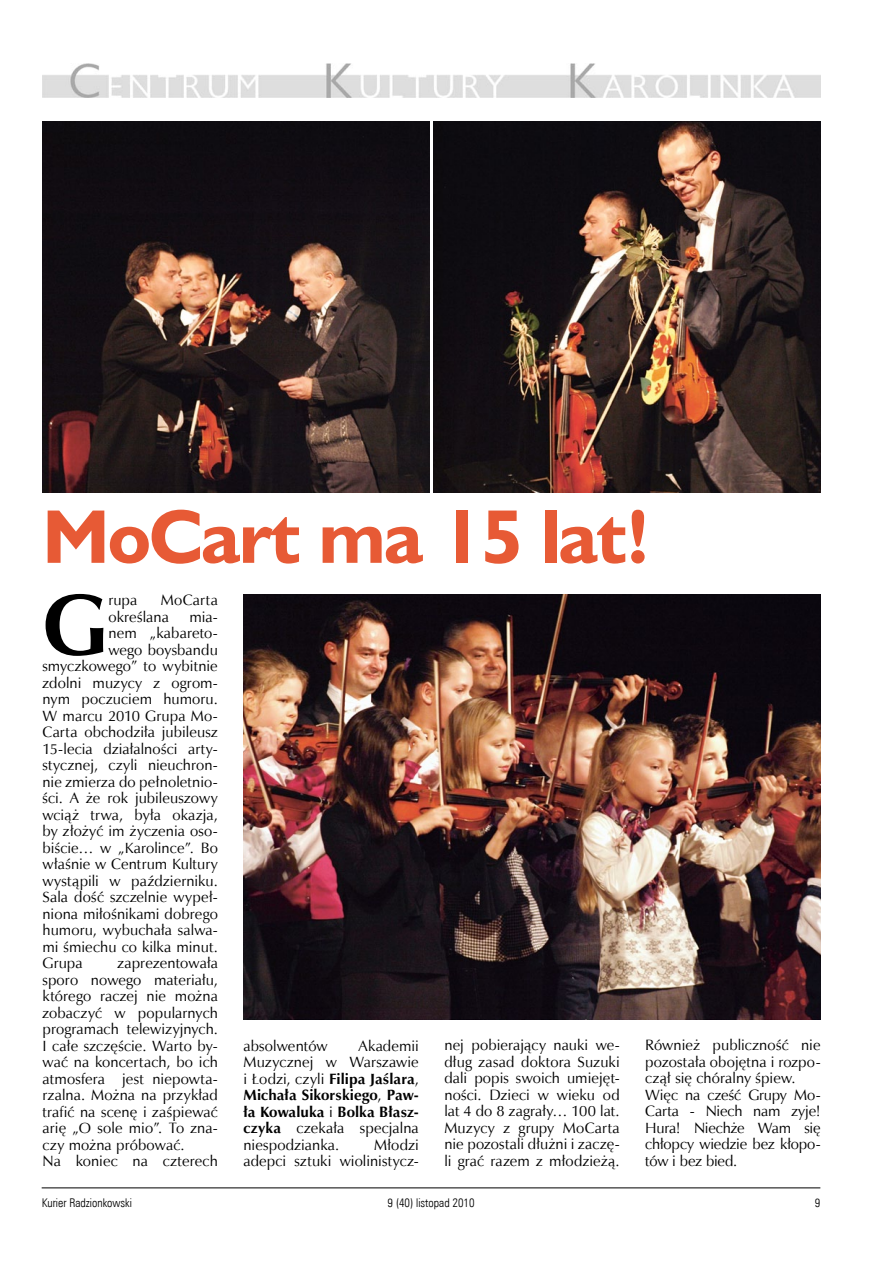
<style>
.page{position:relative;width:893px;height:1263px;background:#fff}
.page>*{position:absolute;margin:0;border:0;box-sizing:border-box;transform-origin:0 0}
.t1{font:700 87.45px "Zapf Humnst EU";color:#000}
.t2{font:700 76.5px "Humanst 521 EU";letter-spacing:-.02em;color:#e75a35}
.t3{font:15px/16.5px "Zapf Humnst EU";letter-spacing:.005em;color:#000}
.t4{font:12px "Zurich Lt Cn EU";color:#000}
.s1{font-weight:700}
</style>
<div class="page">
<hr style="left:42px;top:1187px;width:778px;height:1px;background:#000">
<img style="left:43px;top:64px;width:777px;height:34px">
<img style="left:433px;top:122px;width:387px;height:370px">
<img style="left:43px;top:122px;width:387px;height:371px">
<img style="left:243px;top:594px;width:578px;height:425px">
<h2 class="t2" style="left:43px;top:489px;width:609px">MoCart ma 15 lat!</h2>
<h1 class="t1" style="left:43px;top:571px;width:66px">G</h1>
<p class="t3" style="left:108px;top:592px;width:31px">rupa</p>
<p class="t3" style="left:108px;top:592px;width:111px;text-indent:53px">MoCarta określana</p>
<p class="t3" style="left:189px;top:608px;width:30px">mia-</p>
<p class="t3" style="left:108px;top:625px;width:111px">nem „kabareto-</p>
<p class="t3" style="left:108px;top:641px;width:111px">wego boysbandu</p>
<p class="t3" style="left:43px;top:658px;width:177px">smyczkowego” to wybitnie</p>
<p class="t3" style="left:43px;top:674px;width:177px">zdolni muzycy z ogrom-</p>
<p class="t3" style="left:43px;top:691px;width:177px">nym poczuciem humoru.</p>
<p class="t3" style="left:43px;top:707px;width:177px">W marcu 2010 Grupa Mo-</p>
<p class="t3" style="left:43px;top:724px;width:177px">Carta obchodziła jubileusz</p>
<p class="t3" style="left:43px;top:740px;width:177px">15-lecia działalności arty-</p>
<p class="t3" style="left:43px;top:757px;width:177px">stycznej, czyli nieuchron-</p>
<p class="t3" style="left:43px;top:773px;width:177px">nie zmierza do pełnoletnio-</p>
<p class="t3" style="left:43px;top:790px;width:177px">ści. A że rok jubileuszowy</p>
<p class="t3" style="left:43px;top:806px;width:177px">wciąż trwa, była okazja,</p>
<p class="t3" style="left:43px;top:823px;width:177px">by złożyć im życzenia oso-</p>
<p class="t3" style="left:43px;top:839px;width:177px">biście… w „Karolince”. Bo</p>
<p class="t3" style="left:43px;top:856px;width:177px">właśnie w Centrum Kultury</p>
<p class="t3" style="left:43px;top:872px;width:177px">wystąpili w październiku.</p>
<p class="t3" style="left:43px;top:889px;width:177px">Sala dość szczelnie wypeł-</p>
<p class="t3" style="left:43px;top:905px;width:177px">niona miłośnikami dobrego</p>
<p class="t3" style="left:43px;top:922px;width:177px">humoru, wybuchała salwa-</p>
<p class="t3" style="left:43px;top:938px;width:177px">mi śmiechu co kilka minut.</p>
<p class="t3" style="left:43px;top:955px;width:42px">Grupa</p>
<p class="t3" style="left:43px;top:955px;width:177px;text-indent:75px">zaprezentowała sporo nowego materiału, którego raczej nie można zobaczyć w popularnych programach telewizyjnych.<br>I całe szczęście. Warto by&shy;wać na koncertach, bo ich atmosfera jest niepowta&shy;rzalna. Można na przykład trafić na scenę i zaśpiewać arię „O sole mio”. To zna&shy;czy można próbować.<br>Na koniec na czterech</p>
<p class="t3" style="left:243px;top:1037px;width:177px;text-align:justify;text-indent:115px">Akademii Muzycznej w Warszawie i Łodzi, czyli <span class="s1">Filipa Jaślara</span>, <span class="s1">Michała Sikorskiego</span>, <span class="s1">Paw&shy;ła Kowaluka</span> i <span class="s1">Bolka Błasz&shy;czyka</span> czekała specjalna niespodzianka.</p>
<p class="t3" style="left:243px;top:1037px;width:86px">absolwentów</p>
<p class="t3" style="left:243px;top:1136px;width:177px;text-align:right">Młodzi<br>adepci sztuki wiolinistycz-</p>
<p class="t3" style="left:444px;top:1037px;width:177px;text-align:justify">nej pobierający nauki we&shy;dług zasad doktora Suzuki dali popis swoich umiejęt&shy;ności. Dzieci w wieku od lat 4 do 8 zagrały… 100 lat.<br>Muzycy z grupy MoCarta nie pozostali dłużni i zaczę&shy;li grać razem z młodzieżą.</p>
<p class="t3" style="left:645px;top:1037px;width:177px">Również publiczność nie pozostała obojętna i rozpo&shy;czął się chóralny śpiew.<br>Więc na cześć Grupy Mo-<br>Carta - Niech nam zyje!<br>Hura! Niechże Wam się chłopcy wiedzie bez kłopo&shy;tów i bez bied.</p>
<p class="t4" style="left:42px;top:1196px;width:92px">Kurier Radzionkowski</p>
<p class="t4" style="left:387px;top:1196px;width:89px">9 (40) listopad 2010</p>
<p class="t4" style="left:815px;top:1195px;width:7px">9</p>
</div>
